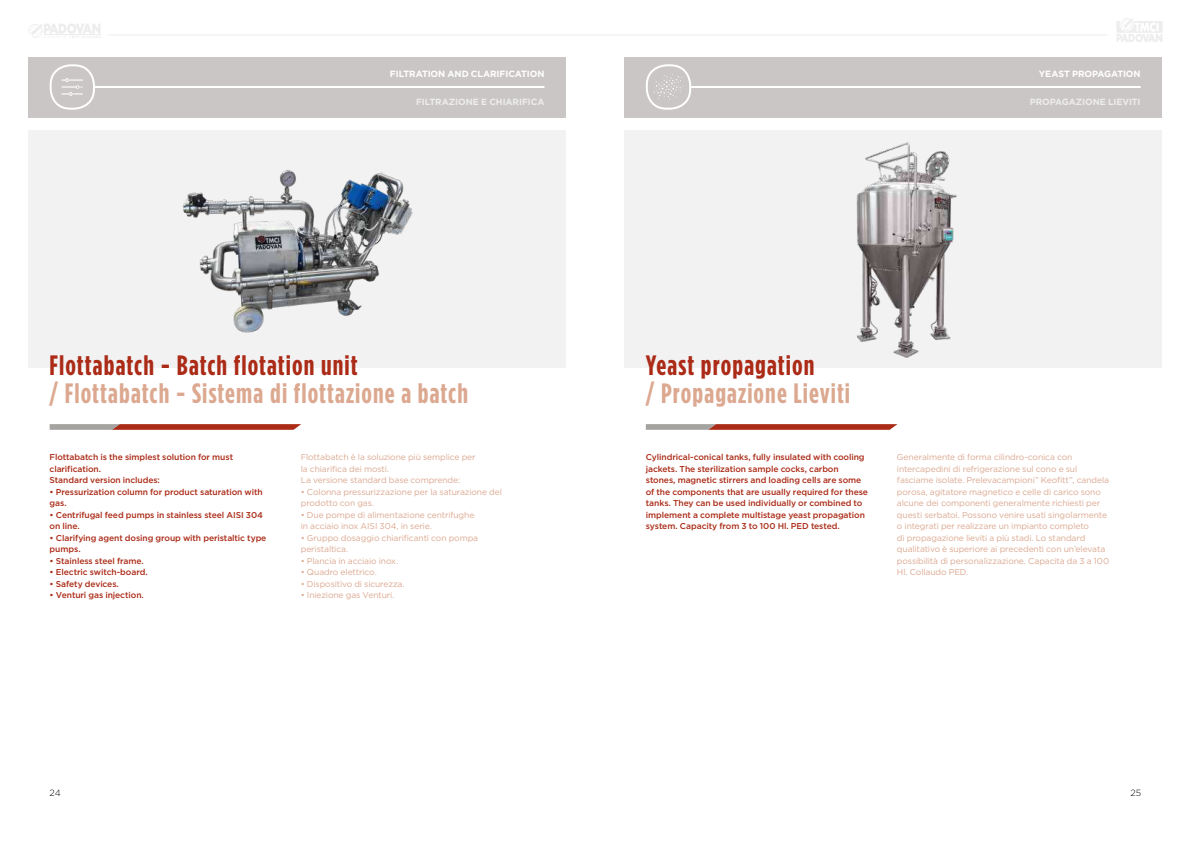
<style>
.page{position:relative;width:1191px;height:842px;background:#fff}
.page>*{position:absolute;margin:0;border:0;box-sizing:border-box;transform-origin:0 0}
.t1{font:700 condensed 28px "Gotham HTF";letter-spacing:.04em;color:#dca890}
.t2{font:700 condensed 28px "Gotham HTF";letter-spacing:.04em;color:#ab2b17}
.t3{font:700 9px "Gotham HTF";letter-spacing:-.01em;color:#fff}
.t4{font:700 9px "Gotham HTF";letter-spacing:-.01em;color:#ededed}
.t5{font:300 9px "Gotham HTF";color:#000}
.t6{font:8.5px/11.5px "Gotham HTF";letter-spacing:-.01em;color:#dca890}
.t7{font:500 8.5px/11.5px "Gotham HTF";letter-spacing:-.01em;color:#ab2b17}
</style>
<div class="page">
<div style="left:28px;top:57px;width:538px;height:60px;background:#cac6c5"></div>
<hr style="left:95px;top:86px;width:449px;height:2px;background:#fff">
<div style="left:50px;top:64px;width:45px;height:46px;border:2px solid #fff;border-radius:20px"></div>
<svg style="left:62px;top:78px;width:21px;height:18px"></svg>
<div style="left:28px;top:130px;width:538px;height:238px;background:#f2f2f2"></div>
<img style="left:183px;top:170px;width:230px;height:163px">
<svg style="left:50px;top:424px;width:251px;height:6px;background:#af5748"></svg>
<div style="left:624px;top:57px;width:537px;height:60px;background:#cac6c5"></div>
<hr style="left:691px;top:86px;width:449px;height:2px;background:#fff">
<div style="left:646px;top:64px;width:45px;height:46px;border:2px solid #fff;border-radius:20px"></div>
<svg style="left:654px;top:74px;width:29px;height:26px"></svg>
<div style="left:624px;top:130px;width:537px;height:238px;background:#f2f2f2"></div>
<svg style="left:646px;top:424px;width:251px;height:6px;background:#af5748"></svg>
<img style="left:856px;top:142px;width:101px;height:215px">
<svg style="left:28px;top:24px;width:72px;height:14px"></svg>
<hr style="left:44px;top:35px;width:56px;height:1px;background:#ededed">
<hr style="left:108px;top:34px;width:487px;height:1px;background:#ededed">
<svg style="left:1117px;top:18px;width:45px;height:24px"></svg>
<hr style="left:595px;top:34px;width:512px;height:1px;background:#ededed">
<p class="t3" style="left:390px;top:68px;width:156px">FILTRATION AND CLARIFICATION</p>
<p class="t4" style="left:416px;top:96px;width:130px">FILTRAZIONE E CHIARIFICA</p>
<h1 class="t2" style="left:50px;top:354px;width:309px">Flottabatch - Batch flotation unit</h1>
<h1 class="t1" style="left:50px;top:382px;width:420px">/ Flottabatch - Sistema di flottazione a batch</h1>
<p class="t7" style="left:50px;top:452px;width:185px">Flottabatch is the simplest solution for must clarification.<br>Standard version includes:</p>
<p class="t7" style="left:50px;top:486px;width:215px">• Pressurization column for product saturation with gas.</p>
<p class="t7" style="left:50px;top:509px;width:215px">• Centrifugal feed pumps in stainless steel AISI 304 on line.</p>
<p class="t7" style="left:50px;top:532px;width:218px">• Clarifying agent dosing group with peristaltic type pumps.</p>
<p class="t7" style="left:50px;top:555px;width:96px">• Stainless steel frame.</p>
<p class="t7" style="left:50px;top:567px;width:100px">• Electric switch-board.</p>
<p class="t7" style="left:50px;top:578px;width:71px">• Safety devices.</p>
<p class="t7" style="left:50px;top:590px;width:96px">• Venturi gas injection.</p>
<p class="t6" style="left:301px;top:451px;width:176px">Flottabatch è la soluzione più semplice per la chiarifica dei mosti.<br>La versione standard base comprende:</p>
<p class="t6" style="left:301px;top:486px;width:203px">• Colonna pressurizzazione per la saturazione del prodotto con gas.</p>
<p class="t6" style="left:301px;top:509px;width:175px">• Due pompe di alimentazione centrifughe in acciaio inox AISI 304, in serie.</p>
<p class="t6" style="left:301px;top:532px;width:179px">• Gruppo dosaggio chiarificanti con pompa peristaltica.</p>
<p class="t6" style="left:301px;top:555px;width:99px">• Plancia in acciaio inox.</p>
<p class="t6" style="left:301px;top:566px;width:77px">• Quadro elettrico.</p>
<p class="t6" style="left:301px;top:578px;width:105px">• Dispositivo di sicurezza.</p>
<p class="t6" style="left:301px;top:589px;width:95px">• Iniezione gas Venturi.</p>
<h1 class="t2" style="left:646px;top:354px;width:170px">Yeast propagation</h1>
<h1 class="t1" style="left:646px;top:382px;width:206px">/ Propagazione Lieviti</h1>
<p class="t3" style="left:1039px;top:68px;width:103px">YEAST PROPAGATION</p>
<p class="t4" style="left:1030px;top:96px;width:112px">PROPAGAZIONE LIEVITI</p>
<p class="t7" style="left:646px;top:452px;width:224px">Cylindrical-conical tanks, fully insulated with cooling jackets. The sterilization sample cocks, carbon stones, magnetic stirrers and loading cells are some of the components that are usually required for these tanks. They can be used individually or combined to implement a complete multistage yeast propagation system. Capacity from 3 to 100 Hl. PED tested.</p>
<p class="t6" style="left:897px;top:451px;width:214px">Generalmente di forma cilindro-conica con intercapedini di refrigerazione sul cono e sul fasciame isolate. Prelevacampioni” Keofitt”, candela porosa, agitatore magnetico e celle di carico sono alcune dei componenti generalmente richiesti per questi serbatoi. Possono venire usati singolarmente o integrati per realizzare un impianto completo<br>di propagazione lieviti a più stadi. Lo standard qualitativo è superiore ai precedenti con un’elevata possibilità di personalizzazione. Capacita da 3 a 100<br>Hl. Collaudo PED.</p>
<p class="t5" style="left:50px;top:789px;width:13px">24</p>
<p class="t5" style="left:1130px;top:789px;width:12px">25</p>
</div>
